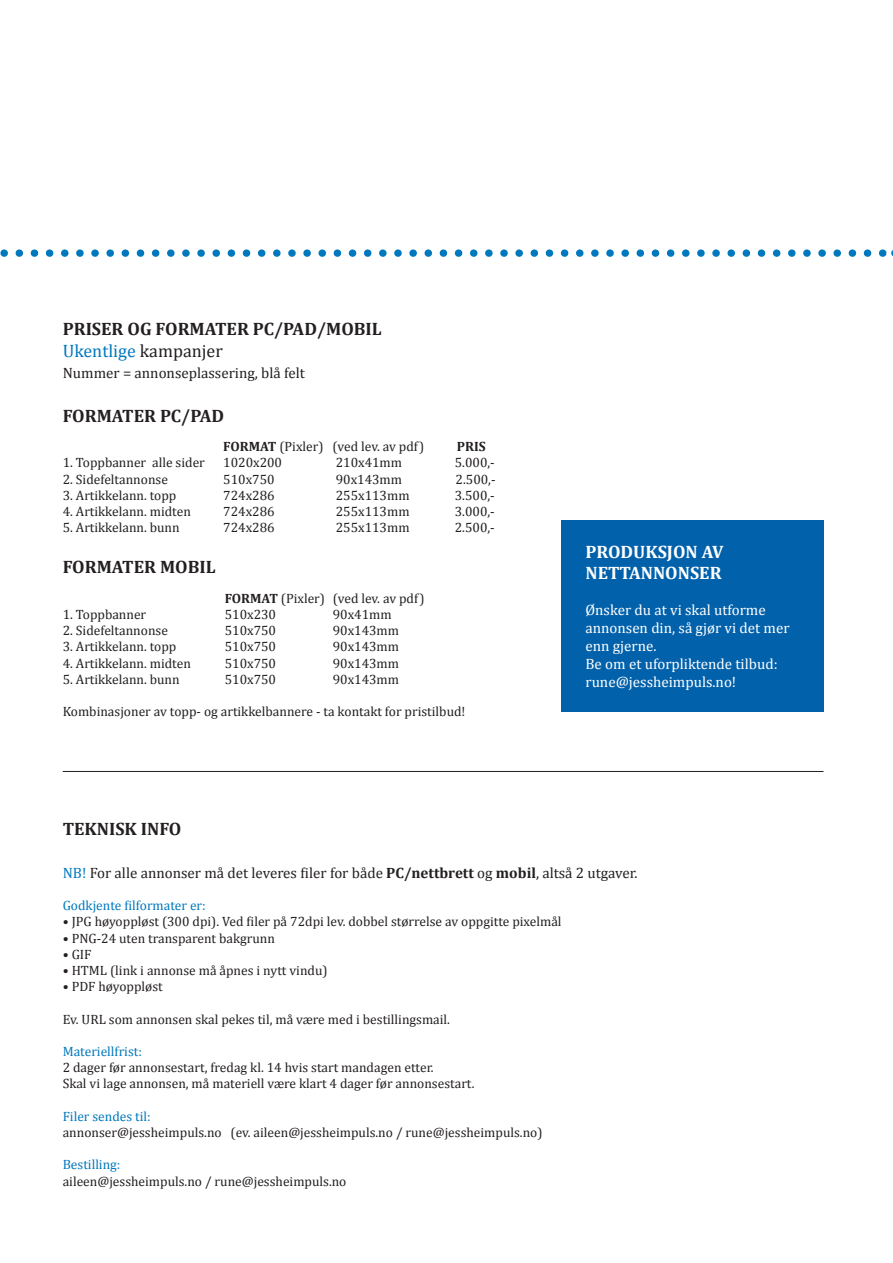
<style>
.page{position:relative;width:893px;height:1263px;background:#fff}
.page>*{position:absolute;margin:0;border:0;box-sizing:border-box;transform-origin:0 0}
.t1{font:700 18px "Cambria";color:#231f20}
.t2{font:700 18px "Cambria";color:#fff}
.t3{font:18px "Cambria";color:#0078bd}
.t4{font:15px "Cambria";color:#231f20}
.t5{font:15px "Cambria";color:#fff}
.t6{font:13.5px "Cambria";color:#231f20}
.t7{font:13.5px "Cambria";color:#0078bd}
.t8{font:700 13.5px "Cambria";color:#231f20}
.s1{color:#231f20}
.s2{font-weight:700}
.s3{color:#0078bd}
</style>
<div class="page">
<div style="left:561px;top:520px;width:262px;height:191px;background:#0261ab"></div>
<svg style="left:0;top:249px;width:893px;height:8px"></svg>
<hr style="left:63px;top:771px;width:760px;height:1px;background:#231f20">
<p class="t1" style="left:63px;top:316px;width:321px">PRISER OG FORMATER PC/PAD/MOBIL</p>
<p class="t3" style="left:63px;top:340px;width:162px">Ukentlige <span class="s1">kampanjer</span></p>
<p class="t4" style="left:63px;top:364px;width:244px">Nummer = annonseplassering, blå felt</p>
<p class="t1" style="left:63px;top:403px;width:163px">FORMATER PC/PAD</p>
<p class="t6" style="left:223px;top:439px;width:202px"><span class="s2">FORMAT</span> (Pixler) (ved lev. av pdf)</p>
<p class="t8" style="left:457px;top:437px;width:30px">PRIS</p>
<p class="t6" style="left:63px;top:455px;width:144px">1. Toppbanner alle sider</p>
<p class="t6" style="left:223px;top:455px;width:60px">1020x200</p>
<p class="t6" style="left:336px;top:455px;width:68px">210x41mm</p>
<p class="t6" style="left:455px;top:455px;width:41px">5.000,-</p>
<p class="t6" style="left:63px;top:471px;width:107px">2. Sidefeltannonse</p>
<p class="t6" style="left:223px;top:471px;width:53px">510x750</p>
<p class="t6" style="left:336px;top:471px;width:68px">90x143mm</p>
<p class="t6" style="left:456px;top:471px;width:41px">2.500,-</p>
<p class="t6" style="left:63px;top:487px;width:115px">3. Artikkelann. topp</p>
<p class="t6" style="left:223px;top:487px;width:53px">724x286</p>
<p class="t6" style="left:336px;top:487px;width:75px">255x113mm</p>
<p class="t6" style="left:455px;top:487px;width:41px">3.500,-</p>
<p class="t6" style="left:63px;top:503px;width:130px">4. Artikkelann. midten</p>
<p class="t6" style="left:223px;top:503px;width:53px">724x286</p>
<p class="t6" style="left:336px;top:503px;width:75px">255x113mm</p>
<p class="t6" style="left:455px;top:503px;width:41px">3.000,-</p>
<p class="t6" style="left:63px;top:520px;width:118px">5. Artikkelann. bunn</p>
<p class="t6" style="left:223px;top:520px;width:53px">724x286</p>
<p class="t6" style="left:336px;top:520px;width:75px">255x113mm</p>
<p class="t6" style="left:455px;top:520px;width:41px">2.500,-</p>
<p class="t1" style="left:63px;top:554px;width:154px">FORMATER MOBIL</p>
<p class="t6" style="left:225px;top:590px;width:201px"><span class="s2">FORMAT</span> (Pixler) (ved lev. av pdf)</p>
<p class="t6" style="left:63px;top:606px;width:85px">1. Toppbanner</p>
<p class="t6" style="left:225px;top:606px;width:53px">510x230</p>
<p class="t6" style="left:333px;top:606px;width:60px">90x41mm</p>
<p class="t6" style="left:63px;top:622px;width:107px">2. Sidefeltannonse</p>
<p class="t6" style="left:225px;top:622px;width:53px">510x750</p>
<p class="t6" style="left:333px;top:622px;width:68px">90x143mm</p>
<p class="t6" style="left:63px;top:639px;width:115px">3. Artikkelann. topp</p>
<p class="t6" style="left:225px;top:639px;width:53px">510x750</p>
<p class="t6" style="left:333px;top:639px;width:68px">90x143mm</p>
<p class="t6" style="left:63px;top:655px;width:130px">4. Artikkelann. midten</p>
<p class="t6" style="left:225px;top:655px;width:53px">510x750</p>
<p class="t6" style="left:333px;top:655px;width:68px">90x143mm</p>
<p class="t6" style="left:63px;top:671px;width:118px">5. Artikkelann. bunn</p>
<p class="t6" style="left:225px;top:671px;width:53px">510x750</p>
<p class="t6" style="left:333px;top:671px;width:68px">90x143mm</p>
<p class="t6" style="left:63px;top:703px;width:404px">Kombinasjoner av topp- og artikkelbannere - ta kontakt for pristilbud!</p>
<p class="t2" style="left:585px;top:539px;width:140px">PRODUKSJON AV</p>
<p class="t2" style="left:585px;top:560px;width:138px">NETTANNONSER</p>
<p class="t5" style="left:585px;top:601px;width:182px">Ønsker du at vi skal utforme</p>
<p class="t5" style="left:585px;top:619px;width:206px">annonsen din, så gjør vi det mer</p>
<p class="t5" style="left:585px;top:637px;width:73px">enn gjerne.</p>
<p class="t5" style="left:585px;top:655px;width:194px">Be om et uforpliktende tilbud:</p>
<p class="t5" style="left:585px;top:673px;width:152px">rune@jessheimpuls.no!</p>
<p class="t1" style="left:63px;top:816px;width:120px">TEKNISK INFO</p>
<p class="t4" style="left:63px;top:864px;width:576px"><span class="s3">NB!</span> For alle annonser må det leveres filer for både <span class="s2">PC/nettbrett</span> og <span class="s2">mobil</span>, altså 2 utgaver.</p>
<p class="t7" style="left:63px;top:897px;width:145px">Godkjente filformater er:</p>
<p class="t6" style="left:63px;top:914px;width:500px">• JPG høyoppløst (300 dpi). Ved filer på 72dpi lev. dobbel størrelse av oppgitte pixelmål</p>
<p class="t6" style="left:63px;top:930px;width:214px">• PNG-24 uten transparent bakgrunn</p>
<p class="t6" style="left:63px;top:946px;width:30px">• GIF</p>
<p class="t6" style="left:63px;top:962px;width:266px">• HTML (link i annonse må åpnes i nytt vindu)</p>
<p class="t6" style="left:63px;top:978px;width:102px">• PDF høyoppløst</p>
<p class="t6" style="left:63px;top:1011px;width:389px">Ev. URL som annonsen skal pekes til, må være med i bestillingsmail.</p>
<p class="t7" style="left:63px;top:1043px;width:81px">Materiellfrist:</p>
<p class="t6" style="left:63px;top:1059px;width:372px">2 dager før annonsestart, fredag kl. 14 hvis start mandagen etter.</p>
<p class="t6" style="left:63px;top:1076px;width:413px">Skal vi lage annonsen, må materiell være klart 4 dager før annonsestart.</p>
<p class="t7" style="left:63px;top:1108px;width:90px">Filer sendes til:</p>
<p class="t6" style="left:63px;top:1124px;width:481px">annonser@jessheimpuls.no (ev. aileen@jessheimpuls.no / rune@jessheimpuls.no)</p>
<p class="t7" style="left:63px;top:1157px;width:59px">Bestilling:</p>
<p class="t6" style="left:63px;top:1173px;width:285px">aileen@jessheimpuls.no / rune@jessheimpuls.no</p>
</div>
